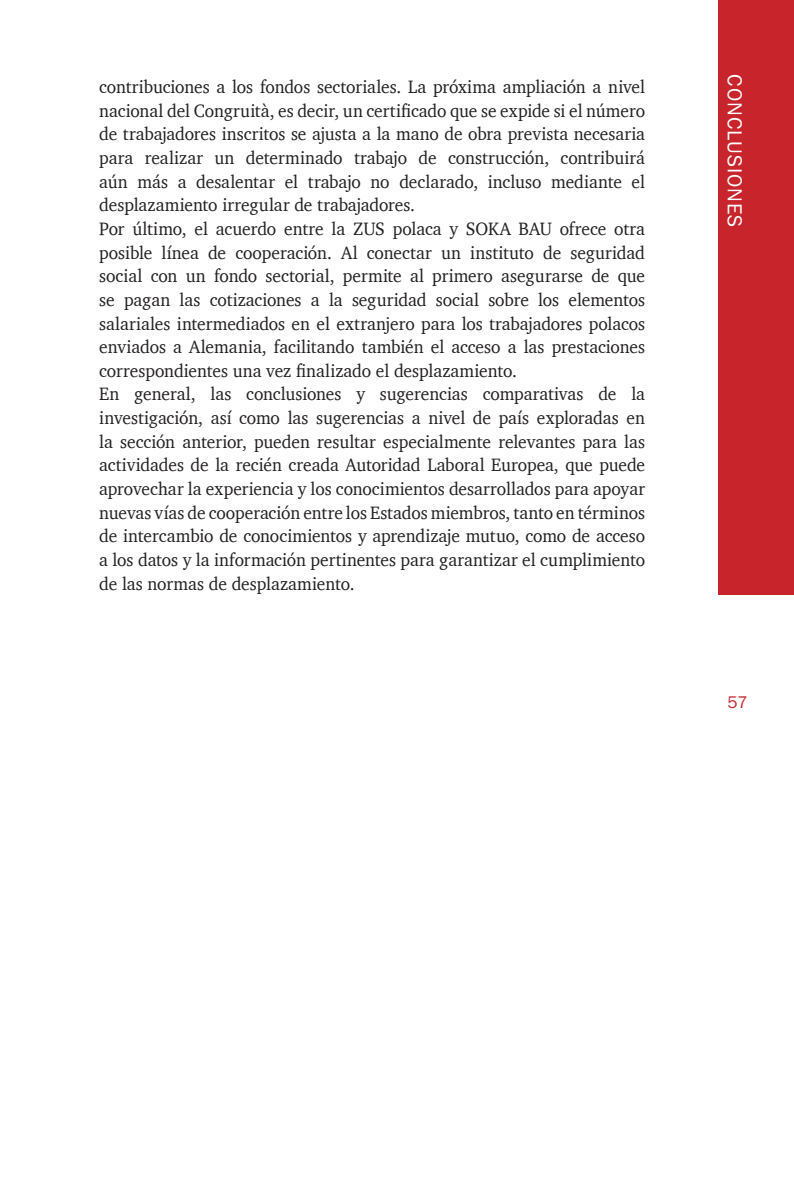
<style>
.page{position:relative;width:794px;height:1191px;background:#fff}
.page>*{position:absolute;margin:0;border:0;box-sizing:border-box;transform-origin:0 0}
.t1{font:21px "Franklin Gothic URW Boo";letter-spacing:.045em;color:#fff}
.t2{font:18.38px/23.6px "Charter";color:#231f20;scale:.95 1}
.t3{font:17.5px "Franklin Gothic URW Boo";color:#c8242b}
</style>
<div class="page">
<div style="left:719px;top:0;width:75px;height:594px;background:#c8242b"></div>
<p class="t2" style="left:99px;top:75px;width:576px">contribuciones a los fondos sectoriales. La próxima ampliación a nivel nacional del Congruità, es decir, un certificado que se expide si el número de trabajadores inscritos se ajusta a la mano de obra prevista necesaria para realizar un determinado trabajo de construcción, contribuirá aún más a desalentar el trabajo no declarado, incluso mediante el desplazamiento irregular de trabajadores.<br>Por último, el acuerdo entre la ZUS polaca y SOKA BAU ofrece otra posible línea de cooperación. Al conectar un instituto de seguridad social con un fondo sectorial, permite al primero asegurarse de que se pagan las cotizaciones a la seguridad social sobre los elementos salariales intermediados en el extranjero para los trabajadores polacos enviados a Alemania, facilitando también el acceso a las prestaciones correspondientes una vez finalizado el desplazamiento.<br>En general, las conclusiones y sugerencias comparativas de la investigación, así como las sugerencias a nivel de país exploradas en la sección anterior, pueden resultar especialmente relevantes para las actividades de la recién creada Autoridad Laboral Europea, que puede aprovechar la experiencia y los conocimientos desarrollados para apoyar nuevas vías de cooperación entre los Estados miembros, tanto en términos de intercambio de conocimientos y aprendizaje mutuo, como de acceso a los datos y la información pertinentes para garantizar el cumplimiento de las normas de desplazamiento.</p>
<p class="t1" style="left:748px;top:74px;width:154px;rotate:90deg">CONCLUSIONES</p>
<p class="t3" style="left:727px;top:691px;width:22px">57</p>
</div>
